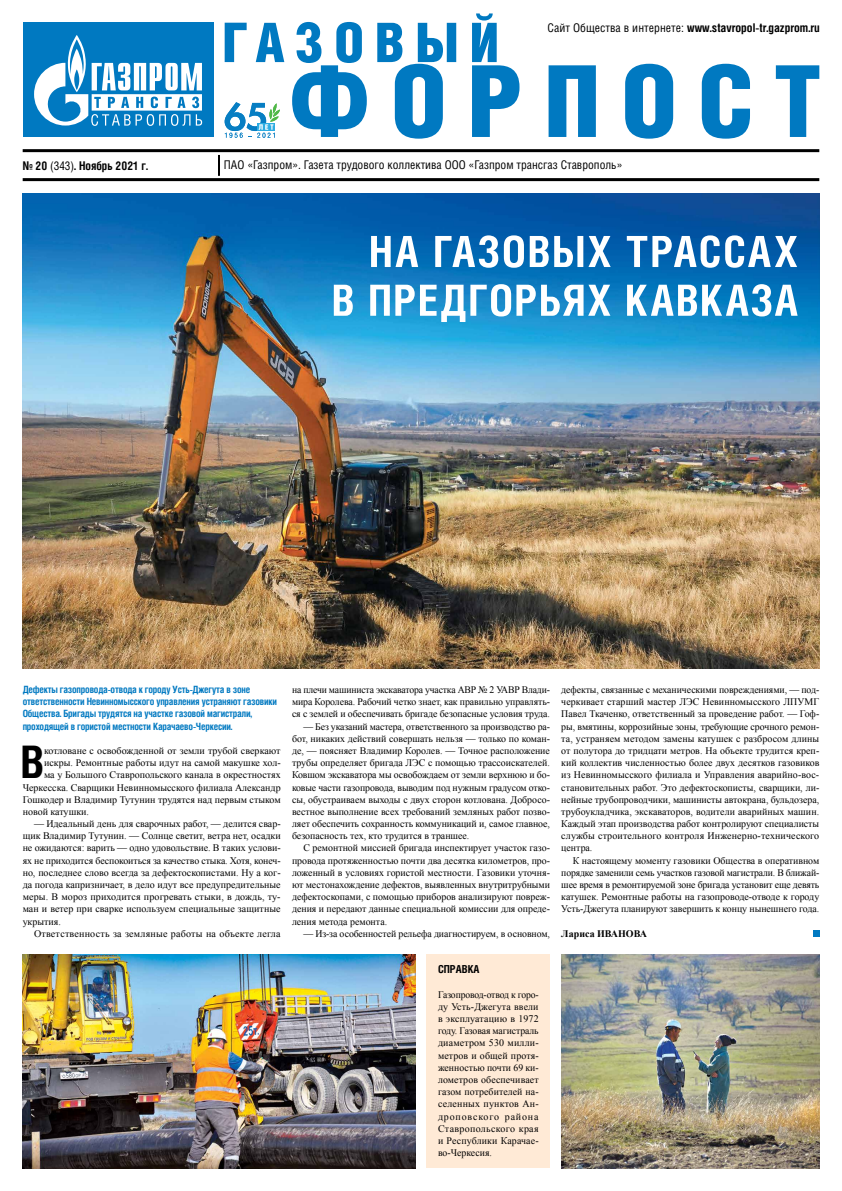
<style>
.page{position:relative;width:842px;height:1191px;background:#fff}
.page>*{position:absolute;margin:0;border:0;box-sizing:border-box;transform-origin:0 0}
.t1{font:700 44.8px "Helios Cond";color:#000}
.t2{font:12px "Helios Cond";color:#000}
.t3{font:12px "Helios Cond Bold 2";letter-spacing:.005em;color:#000}
.t4{font:700 12px "Helios Cond";color:#000}
.t5{font:700 11px "Helios Cond";color:#000}
.t6{font:10px/12.2px "Times New Roman";color:#000;text-align:justify}
.t7{font:10px/12.2px "Times New Roman";color:#000;text-align:justify;scale:.96 1}
.t8{font:700 10px/12.2px "Helios Cond";letter-spacing:-.02em;color:#0079c1}
.t9{font:10px "Times New Roman";letter-spacing:.02em;color:#000}
.t10{font:700 10px "Times New Roman";color:#000}
.s1{font-family:"Helios Cond 2"}
.s2{font-weight:400}
.s3{font-family:"Times New Roman PSMT2"}
</style>
<div class="page">
<div style="left:23px;top:23px;width:190px;height:114px;background:#0079c1"></div>
<svg style="left:34px;top:35px;width:168px;height:91px"></svg>
<svg style="left:225px;top:23px;width:22px;height:39px"></svg>
<svg style="left:256px;top:23px;width:28px;height:39px"></svg>
<svg style="left:292px;top:22px;width:75px;height:115px"></svg>
<svg style="left:377px;top:23px;width:79px;height:116px"></svg>
<svg style="left:472px;top:13px;width:47px;height:124px"></svg>
<svg style="left:549px;top:65px;width:47px;height:72px"></svg>
<svg style="left:625px;top:64px;width:48px;height:75px"></svg>
<svg style="left:702px;top:64px;width:48px;height:75px"></svg>
<svg style="left:776px;top:65px;width:43px;height:72px"></svg>
<img style="left:23px;top:193px;width:796px;height:475px">
<hr style="left:23px;top:149px;width:796px;height:3px;background:#000">
<svg style="left:219px;top:155px;width:1px;height:20px"></svg>
<svg style="left:225px;top:102px;width:55px;height:36px"></svg>
<hr style="left:23px;top:178px;width:796px;height:3px;background:#000">
<svg style="left:813px;top:930px;width:6px;height:6px"></svg>
<svg style="left:334px;top:284px;width:463px;height:38px"></svg>
<svg style="left:371px;top:235px;width:426px;height:33px"></svg>
<div style="left:427px;top:954px;width:123px;height:214px;background:#ffead6"></div>
<img style="left:23px;top:954px;width:392px;height:214px">
<img style="left:561px;top:954px;width:258px;height:214px">
<p class="t3" style="left:548px;top:20px;width:274px"><span class="s1">Сайт Общества в интернете:</span> www.stavropol-tr.gazprom.ru</p>
<p class="t4" style="left:23px;top:158px;width:127px">№ 20 <span class="s2">(343)</span>. Ноябрь 2021 г.</p>
<p class="t2" style="left:224px;top:157px;width:400px">ПАО «Газпром». Газета трудового коллектива ООО «Газпром трансгаз Ставрополь»</p>
<p class="t8" style="left:23px;top:683px;width:256px">Дефекты газопровода-отвода к городу Усть-Джегута в зоне ответственности Невинномысского управления устраняют газовики Общества. Бригады трудятся на участке газовой магистрали, проходящей в гористой местности Карачаево-Черкесии.</p>
<h1 class="t1" style="left:20px;top:735px;width:25px">В</h1>
<p class="t6" style="left:44px;top:744px;width:238px">котловане с освобожденной от земли трубой сверкают</p>
<p class="t6" style="left:44px;top:756px;width:238px">искры. Ремонтные работы идут на самой макушке хол<span class="s3">-</span></p>
<p class="t6" style="left:44px;top:768px;width:238px">ма у Большого Ставропольского канала в окрестностях</p>
<p class="t6" style="left:23px;top:781px;width:259px">Черкесска. Сварщики Невинномысского филиала Александр</p>
<p class="t6" style="left:23px;top:793px;width:259px">Гошкодер и Владимир Тутунин трудятся над первым стыком</p>
<p class="t6" style="left:23px;top:805px;width:68px">новой катушки.</p>
<p class="t6" style="left:23px;top:817px;width:259px;text-indent:11px">— Идеальный день для сварочных работ, — делится свар&shy;щик Владимир Тутунин. — Солнце светит, ветра нет, осадки не ожидаются: варить — одно удовольствие. В таких услови&shy;ях не приходится беспокоиться за качество стыка. Хотя, конеч&shy;но, последнее слово всегда за дефектоскопистами. Ну а ког&shy;да погода капризничает, в дело идут все предупредительные меры. В мороз приходится прогревать стыки, в дождь, ту&shy;ман и ветер при сварке используем специальные защитные укрытия.</p>
<p class="t9" style="left:34px;top:926px;width:248px">Ответственность за земляные работы на объекте легла</p>
<p class="t6" style="left:292px;top:683px;width:259px">на плечи машиниста экскаватора участка АВР № 2 УАВР Влади&shy;мира Королева. Рабочий четко знает, как правильно управлять&shy;ся с землей и обеспечивать бригаде безопасные условия труда.</p>
<p class="t6" style="left:292px;top:720px;width:260px;text-indent:11px">— Без указаний мастера, ответственного за производство ра&shy;бот, никаких действий совершать нельзя — только по коман&shy;де, — поясняет Владимир Королев. — Точное расположение трубы определяет бригада ЛЭС с помощью трассоискателей.<br>Ковшом экскаватора мы освобождаем от земли верхнюю и бо&shy;ковые части газопровода, выводим под нужным градусом отко&shy;сы, обустраиваем выходы с двух сторон котлована. Добросо&shy;вестное выполнение всех требований земляных работ позво&shy;ляет обеспечить сохранность коммуникаций и, самое главное, безопасность тех, кто трудится в траншее.</p>
<p class="t6" style="left:292px;top:842px;width:260px;text-indent:11px">С ремонтной миссией бригада инспектирует участок газо&shy;провода протяженностью почти два десятка километров, про&shy;ложенный в условиях гористой местности. Газовики уточня&shy;ют местонахождение дефектов, выявленных внутритрубными дефектоскопами, с помощью приборов анализируют повреж&shy;дения и передают данные специальной комиссии для опреде&shy;ления метода ремонта.</p>
<p class="t6" style="left:303px;top:927px;width:248px">— Из-за особенностей рельефа диагностируем, в основном,</p>
<p class="t5" style="left:438px;top:962px;width:43px">СПРАВКА</p>
<p class="t7" style="left:438px;top:988px;width:106px">Газопровод-отвод к горо&shy;ду Усть-Джегута ввели в эксплуатацию в 1972 году. Газовая магистраль диаметром 530 милли&shy;метров и общей протя&shy;женностью почти 69 ки&shy;лометров обеспечивает газом потребителей на&shy;селенных пунктов Ан&shy;дроповского района Ставропольского края и Республики Карачае&shy;во-Черкесия.</p>
<p class="t6" style="left:561px;top:683px;width:260px">дефекты, связанные с механическими повреждениями, — под&shy;черкивает старший мастер ЛЭС Невинномысского ЛПУМГ Павел Ткаченко, ответственный за проведение работ. — Гоф&shy;ры, вмятины, коррозийные зоны, требующие срочного ремон&shy;та, устраняем методом замены катушек с разбросом длины от полутора до тридцати метров. На объекте трудится креп&shy;кий коллектив численностью более двух десятков газовиков из Невинномысского филиала и Управления аварийно-вос&shy;становительных работ. Это дефектоскописты, сварщики, ли&shy;нейные трубопроводчики, машинисты автокрана, бульдозера, трубоукладчика, экскаваторов, водители аварийных машин.<br>Каждый этап производства работ контролируют специалисты службы строительного контроля Инженерно-технического центра.</p>
<p class="t6" style="left:561px;top:854px;width:259px;text-indent:11px">К настоящему моменту газовики Общества в оперативном порядке заменили семь участков газовой магистрали. В ближай&shy;шее время в ремонтируемой зоне бригада установит еще девять катушек. Ремонтные работы на газопроводе-отводе к городу Усть-Джегута планируют завершить к концу нынешнего года.</p>
<p class="t10" style="left:561px;top:926px;width:87px">Лариса ИВАНОВА</p>
</div>
